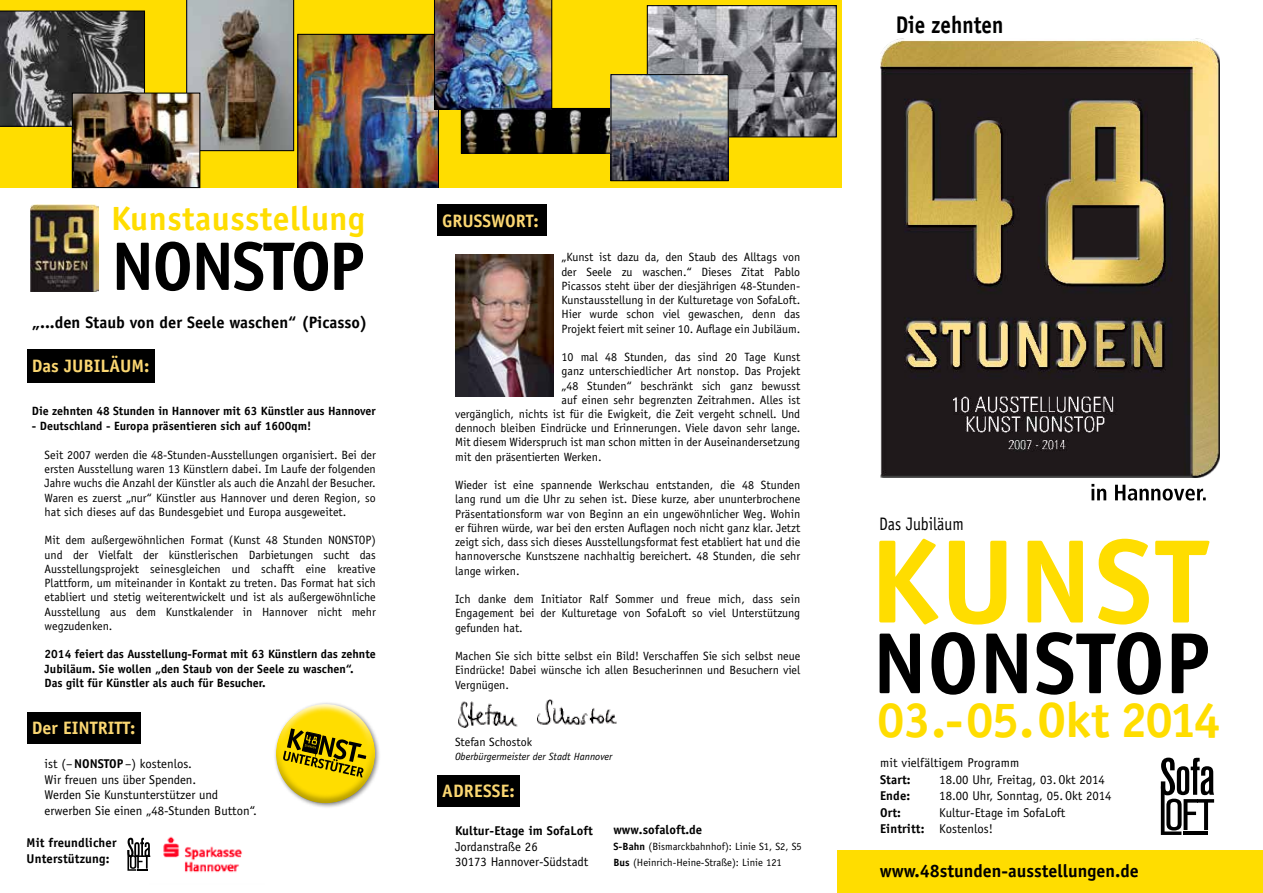
<style>
.page{position:relative;width:1263px;height:893px;background:#fff}
.page>*{position:absolute;margin:0;border:0;box-sizing:border-box;transform-origin:0 0}
.t1{font:700 119.4px "Officina Sans";color:#fd0}
.t2{font:700 87px "Officina Sans";color:#000}
.t3{font:700 68.85px "Officina Sans";color:#000}
.t4{font:700 49.5px "Officina Sans";letter-spacing:-.04em;color:#fd0}
.t5{font:700 33.6px "Officina Sans";letter-spacing:.015em;color:#fd0}
.t6{font:700 24.15px "Officina Sans";color:#000;scale:.87 1}
.t7{font:18.15px "Officina Sans";color:#000;scale:.87 1}
.t8{font:700 18px "Officina Sans";color:#fbd772}
.t9{font:700 18px "Officina Sans";color:#000}
.t10{font:700 16.5px "Officina Sans";color:#000}
.t11{font:12.75px/15.8px "Officina Sans";color:#000}
.t12{font:700 12.75px/15.8px "Officina Sans";letter-spacing:.01em;color:#000}
.t13{font:12px/14.2px "Officina Sans";color:#000;text-align:justify}
.t14{font:700 12px/14.2px "Officina Sans";color:#000}
.t15{font:10.5px/15.8px "Officina Sans";color:#000}
.t16{font:italic 10.5px "Officina Sans";color:#000}
.s1{font-weight:700}
</style>
<div class="page">
<div style="left:437px;top:204px;width:109px;height:31px;background:#000"></div>
<div style="left:28px;top:350px;width:127px;height:33px;background:#000"></div>
<img style="left:455px;top:254px;width:98px;height:142px">
<div style="left:28px;top:712px;width:113px;height:31px;background:#000"></div>
<div style="left:437px;top:776px;width:83px;height:31px;background:#000"></div>
<div style="left:0;top:0;width:842px;height:187px;background:#fd0"></div>
<svg style="left:0;top:11px;width:145px;height:116px"></svg>
<img style="left:649px;top:7px;width:186px;height:128px">
<div style="left:647px;top:5px;width:190px;height:132px;border:1px solid #000"></div>
<img style="left:552px;top:110px;width:58px;height:42px">
<div style="left:461px;top:108px;width:158px;height:46px;border:1px solid #000"></div>
<div style="left:838px;top:850px;width:425px;height:43px;background:#fd0"></div>
<svg style="left:1161px;top:758px;width:53px;height:77px"></svg>
<svg style="left:1091px;top:484px;width:115px;height:17px"></svg>
<svg style="left:275px;top:702px;width:105px;height:106px"></svg>
<img style="left:74px;top:95px;width:112px;height:91px">
<div style="left:72px;top:93px;width:128px;height:95px;border:1px solid #000"></div>
<img style="left:186px;top:0;width:366px;height:187px">
<img style="left:612px;top:76px;width:115px;height:103px">
<div style="left:610px;top:74px;width:119px;height:107px;border:1px solid #000"></div>
<img style="left:880px;top:38px;width:339px;height:440px">
<img style="left:31px;top:204px;width:67px;height:88px">
<img style="left:150px;top:836px;width:92px;height:37px">
<svg style="left:127px;top:838px;width:23px;height:33px"></svg>
<img style="left:458px;top:699px;width:159px;height:29px">
<h3 class="t5" style="left:111px;top:198px;width:255px">Kunstausstellung</h3>
<h3 class="t3" style="left:111px;top:223px;width:255px">NONSTOP</h3>
<h3 class="t10" style="left:32px;top:312px;width:337px">„...den Staub von der Seele waschen“ (Picasso)</h3>
<h3 class="t8" style="left:32px;top:355px;width:119px">Das JUBILÄUM:</h3>
<p class="t14" style="left:32px;top:403px;width:345px">Die zehnten 48 Stunden in Hannover mit 63 Künstler aus Hannover</p>
<p class="t14" style="left:32px;top:419px;width:281px">- Deutschland - Europa präsentieren sich auf 1600qm!</p>
<p class="t13" style="left:45px;top:448px;width:333px">Seit 2007 werden die 48-Stunden-Ausstellungen organisiert. Bei der ersten Ausstellung waren 13 Künstlern dabei. Im Laufe der folgenden Jahre wuchs die Anzahl der Künstler als auch die Anzahl der Besucher.<br>Waren es zuerst „nur“ Künstler aus Hannover und deren Region, so hat sich dieses auf das Bundesgebiet und Europa ausgeweitet.</p>
<p class="t13" style="left:45px;top:533px;width:333px">Mit dem außergewöhnlichen Format (Kunst 48 Stunden NONSTOP) und der Vielfalt der künstlerischen Darbietungen sucht das Ausstellungsprojekt seinesgleichen und schafft eine kreative Plattform, um miteinander in Kontakt zu treten. Das Format hat sich etabliert und stetig weiterentwickelt und ist als außergewöhnliche Ausstellung aus dem Kunstkalender in Hannover nicht mehr wegzudenken.</p>
<p class="t14" style="left:45px;top:647px;width:333px">2014 feiert das Ausstellung-Format mit 63 Künstlern das zehnte<br>Jubiläum. Sie wollen „den Staub von der Seele zu waschen“.<br>Das gilt für Künstler als auch für Besucher.</p>
<h3 class="t8" style="left:32px;top:717px;width:105px">Der Eintritt:</h3>
<p class="t11" style="left:45px;top:756px;width:214px">ist (–<span class="s1">NONSTOP</span>–) kostenlos.<br>Wir freuen uns über Spenden.<br>Werden Sie Kunstunterstützer und erwerben Sie einen „48-Stunden Button“.</p>
<p class="t12" style="left:27px;top:835px;width:92px">Mit freundlicher<br>Unterstützung:</p>
<h3 class="t8" style="left:442px;top:209px;width:98px">GruSSwort:</h3>
<p class="t13" style="left:561px;top:250px;width:240px">„Kunst ist dazu da, den Staub des Alltags von der Seele zu waschen.“ Dieses Zitat Pablo Picassos steht über der diesjährigen 48-Stunden-Kunstausstellung in der Kulturetage von SofaLoft.<br>Hier wurde schon viel gewaschen, denn das Projekt feiert mit seiner 10. Auflage ein Jubiläum.</p>
<p class="t13" style="left:561px;top:350px;width:240px">10 mal 48 Stunden, das sind 20 Tage Kunst</p>
<p class="t13" style="left:561px;top:364px;width:240px">ganz unterschiedlicher Art nonstop. Das Projekt</p>
<p class="t13" style="left:561px;top:378px;width:240px">„48 Stunden“ beschränkt sich ganz bewusst</p>
<p class="t13" style="left:561px;top:393px;width:240px">auf einen sehr begrenzten Zeitrahmen. Alles ist</p>
<p class="t13" style="left:455px;top:407px;width:347px">vergänglich, nichts ist für die Ewigkeit, die Zeit vergeht schnell. Und</p>
<p class="t13" style="left:455px;top:421px;width:347px">dennoch bleiben Eindrücke und Erinnerungen. Viele davon sehr lange.</p>
<p class="t13" style="left:455px;top:435px;width:347px">Mit diesem Widerspruch ist man schon mitten in der Auseinandersetzung</p>
<p class="t13" style="left:455px;top:450px;width:148px">mit den präsentierten Werken.</p>
<p class="t13" style="left:455px;top:478px;width:347px">Wieder ist eine spannende Werkschau entstanden, die 48 Stunden lang rund um die Uhr zu sehen ist. Diese kurze, aber ununterbrochene Präsentationsform war von Beginn an ein ungewöhnlicher Weg. Wohin er führen würde, war bei den ersten Auflagen noch nicht ganz klar. Jetzt zeigt sich, dass sich dieses Ausstellungsformat fest etabliert hat und die hannoversche Kunstszene nachhaltig bereichert. 48 Stunden, die sehr lange wirken.</p>
<p class="t13" style="left:455px;top:592px;width:347px">Ich danke dem Initiator Ralf Sommer und freue mich, dass sein Engagement bei der Kulturetage von SofaLoft so viel Unterstützung gefunden hat.</p>
<p class="t13" style="left:455px;top:649px;width:347px">Machen Sie sich bitte selbst ein Bild! Verschaffen Sie sich selbst neue Eindrücke! Dabei wünsche ich allen Besucherinnen und Besuchern viel Vergnügen.</p>
<p class="t13" style="left:455px;top:734px;width:79px">Stefan Schostok</p>
<p class="t16" style="left:455px;top:750px;width:159px">Oberbürgermeister der Stadt Hannover</p>
<h3 class="t8" style="left:442px;top:780px;width:42px">Adresse</h3>
<h3 class="t8" style="left:509px;top:780px;width:7px">:</h3>
<p class="t12" style="left:455px;top:822px;width:139px">Kultur-Etage im SofaLoft</p>
<p class="t11" style="left:455px;top:838px;width:135px">Jordanstraße 26<br>30173 Hannover-Südstadt</p>
<p class="t12" style="left:613px;top:822px;width:90px">www.sofaloft.de</p>
<p class="t15" style="left:613px;top:839px;width:190px"><span class="s1">S-Bahn</span> (Bismarckbahnhof): Linie S1, S2, S5<br><span class="s1">Bus</span> (Heinrich-Heine-Straße): Linie 121</p>
<h3 class="t6" style="left:896px;top:10px;width:125px">Die zehnten</h3>
<h3 class="t7" style="left:879px;top:514px;width:99px">Das Jubiläum</h3>
<h1 class="t1" style="left:869px;top:507px;width:340px">KUNST</h1>
<h2 class="t2" style="left:872px;top:609px;width:339px">NONSTOP</h2>
<h3 class="t4" style="left:877px;top:689px;width:345px">03.-05.Okt 2014</h3>
<p class="t11" style="left:880px;top:755px;width:141px">mit vielfältigem Programm</p>
<p class="t12" style="left:880px;top:771px;width:32px">Start:</p>
<p class="t11" style="left:939px;top:771px;width:167px">18.00 Uhr, Freitag, 03.Okt 2014</p>
<p class="t12" style="left:880px;top:788px;width:32px">Ende:</p>
<p class="t11" style="left:939px;top:788px;width:174px">18.00 Uhr, Sonntag, 05.Okt 2014</p>
<p class="t12" style="left:880px;top:804px;width:22px">Ort:</p>
<p class="t11" style="left:880px;top:804px;width:187px;line-height:16.5px;text-indent:59px">Kultur-Etage im SofaLoft<br><span class="s1">Eintritt:</span> Kostenlos!</p>
<h3 class="t9" style="left:880px;top:860px;width:261px">www.48stunden-ausstellungen.de</h3>
</div>
